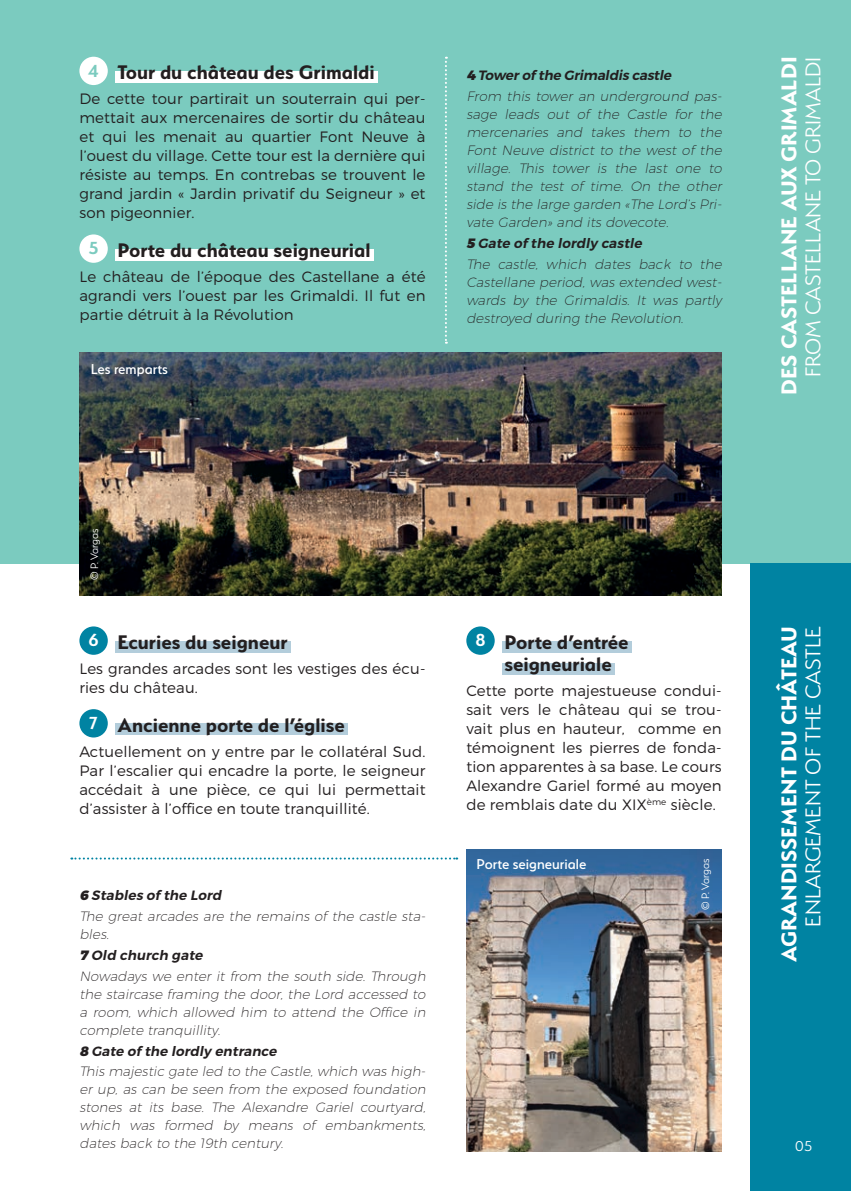
<style>
.page{position:relative;width:851px;height:1191px;background:#fff}
.page>*{position:absolute;margin:0;border:0;box-sizing:border-box;transform-origin:0 0}
.t1{font:700 24px "Serenity";color:#fff}
.t2{font:300 24px "Serenity";color:#fff}
.t3{font:700 22px/22px "Serenity";color:#231f20;text-align:center}
.t4{font:500 16px "Serenity";color:#fff}
.t5{font:300 16px "Serenity";color:#fff}
.t6{font:300 15px/19px "Montserrat";letter-spacing:.01em;color:#231f20;text-align:justify}
.t7{font:italic 200 13.6px/18px "Montserrat";letter-spacing:.01em;color:#231f20}
.t8{font:300 12px "Serenity";color:#fff}
.s1{font-weight:600;font-size:19.6px;color:#7bcbbf}
.s2{font-weight:900}
.s3{font-weight:600}
.s4{font-weight:600;font-size:19.6px;color:#fff}
</style>
<div class="page">
<div style="left:0;top:0;width:850px;height:564px;background:#7bcbbf"></div>
<div style="left:750px;top:564px;width:100px;height:627px;background:#0083a2"></div>
<div style="left:115px;top:71px;width:262px;height:12px;background:#fff"></div>
<div style="left:115px;top:249px;width:258px;height:12px;background:#fff"></div>
<div style="left:79px;top:57px;width:29px;height:28px;background:#fff;border-radius:50%"></div>
<div style="left:79px;top:234px;width:29px;height:29px;background:#fff;border-radius:50%"></div>
<div style="left:115px;top:641px;width:175px;height:11px;background:#b3cddb"></div>
<div style="left:115px;top:723px;width:233px;height:12px;background:#b3cddb"></div>
<div style="left:79px;top:626px;width:29px;height:29px;background:#0083a2;border-radius:50%"></div>
<div style="left:79px;top:709px;width:29px;height:28px;background:#0083a2;border-radius:50%"></div>
<img style="left:79px;top:353px;width:642px;height:242px">
<img style="left:466px;top:849px;width:255px;height:302px">
<div style="left:501px;top:641px;width:130px;height:11px;background:#b3cddb"></div>
<div style="left:501px;top:663px;width:113px;height:11px;background:#b3cddb"></div>
<div style="left:466px;top:626px;width:28px;height:29px;background:#0083a2;border-radius:50%"></div>
<svg style="left:71px;top:857px;width:386px;height:2px"></svg>
<svg style="left:445px;top:57px;width:2px;height:287px"></svg>
<h2 class="t3" style="left:88px;top:61px;width:288px"><span class="s1">4</span> Tour du château des Grimaldi</h2>
<p class="t6" style="left:79px;top:89px;width:347px">De cette tour partirait un souterrain qui per&shy;mettait aux mercenaires de sortir du château et qui les menait au quartier Font Neuve à l’ouest du village. Cette tour est la dernière qui résiste au temps. En contrebas se trouvent le grand jardin « Jardin privatif du Seigneur » et son pigeonnier.</p>
<h2 class="t3" style="left:89px;top:239px;width:283px"><span class="s1">5</span> Porte du château seigneurial</h2>
<p class="t6" style="left:79px;top:267px;width:347px">Le château de l’époque des Castellane a été agrandi vers l’ouest par les Grimaldi. Il fut en partie détruit à la Révolution</p>
<p class="t4" style="left:91px;top:361px;width:79px">Les remparts</p>
<p class="t7" style="left:466px;top:65px;width:259px;line-height:20.8px"><span class="s2">4</span> <span class="s3">Towerof the Grimaldis castle<br></span>From this tower an underground pas-</p>
<p class="t7" style="left:466px;top:105px;width:259px;text-align:justify">sage leads out of the Castle for the mercenaries and takes them to the Font Neuve district to the west of the village. This tower is the last one to stand the test of time. On the other side is the large garden «The Lord’s Pri&shy;vate Garden» and its dovecote.</p>
<p class="t7" style="left:466px;top:232px;width:259px;line-height:20.8px"><span class="s2">5</span> <span class="s3">Gate of the lordly castle<br></span>The castle, which dates back to the</p>
<p class="t7" style="left:466px;top:273px;width:259px">Castellane period, was extended west&shy;wards by the Grimaldis. It was partly destroyed during the Revolution.</p>
<h1 class="t1" style="left:775px;top:394px;width:339px;rotate:-90deg">DES CASTELLANE AUX GRIMALDI</h1>
<h1 class="t2" style="left:800px;top:377px;width:322px;rotate:-90deg">FROM CASTELLANE TO GRIMALDI</h1>
<p class="t8" style="left:88px;top:580px;width:53px;rotate:-90deg">© P. Vargas</p>
<h2 class="t3" style="left:88px;top:631px;width:201px"><span class="s4">6</span> Ecuries du seigneur</h2>
<p class="t6" style="left:79px;top:658px;width:347px">Les grandes arcades sont les vestiges des écu&shy;ries du château.</p>
<h2 class="t3" style="left:89px;top:713px;width:257px"><span class="s4">7</span> Ancienne porte de l’église</h2>
<p class="t6" style="left:79px;top:741px;width:347px">Actuellement on y entre par le collatéral Sud.<br>Par l’escalier qui encadre la porte, le seigneur accédait à une pièce, ce qui lui permettait d’assister à l’office en toute tranquillité.</p>
<p class="t7" style="left:79px;top:884px;width:350px;line-height:20.8px"><span class="s2">6</span> <span class="s3">Stables of the Lord<br></span>The great arcades are the remains of the castle sta-</p>
<p class="t7" style="left:79px;top:923px;width:350px;line-height:20.8px">bles.<br><span class="s2">7</span> <span class="s3">Old church gate<br></span>Nowadays we enter it from the south side. Through</p>
<p class="t7" style="left:79px;top:984px;width:350px;text-align:justify">the staircase framing the door, the Lord accessed to a room, which allowed him to attend the Office in complete tranquillity.</p>
<p class="t7" style="left:79px;top:1040px;width:350px;line-height:20.8px"><span class="s2">8</span> <span class="s3">Gate of the lordly entrance<br></span>This majestic gate led to the Castle, which was high-</p>
<p class="t7" style="left:79px;top:1080px;width:350px;text-align:justify">er up, as can be seen from the exposed foundation stones at its base. The Alexandre Gariel courtyard, which was formed by means of embankments, dates back to the 19th century.</p>
<h2 class="t3" style="left:475px;top:631px;width:155px"><span class="s4">8</span> Porte d’entrée seigneuriale</h2>
<p class="t6" style="left:466px;top:680px;width:257px">Cette porte majestueuse condui&shy;sait vers le château qui se trou&shy;vait plus en hauteur, comme en témoignent les pierres de fonda&shy;tion apparentes à sa base. Le cours Alexandre Gariel formé au moyen de remblais date du XIX<sup>ème</sup> siècle.</p>
<p class="t4" style="left:476px;top:855px;width:111px">Porte seigneuriale</p>
<p class="t8" style="left:699px;top:910px;width:53px;rotate:-90deg">© P. Vargas</p>
<h1 class="t1" style="left:775px;top:962px;width:337px;rotate:-90deg">AGRANDISSEMENT DU CHÂTEAU</h1>
<h1 class="t2" style="left:800px;top:926px;width:302px;rotate:-90deg">ENLARGEMENT OF THE CASTLE</h1>
<p class="t5" style="left:795px;top:1138px;width:19px">05</p>
</div>
